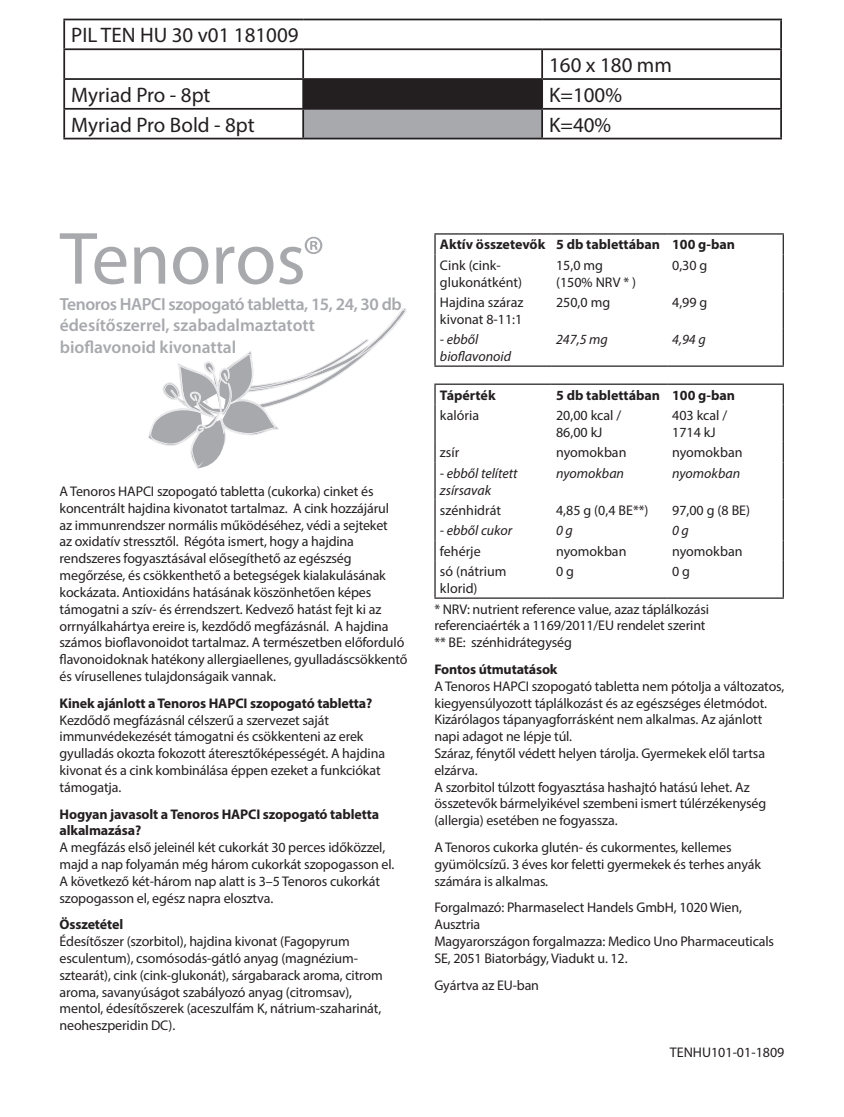
<style>
.page{position:relative;width:844px;height:1117px;background:#fff}
.page>*{position:absolute;margin:0;border:0;box-sizing:border-box;transform-origin:0 0}
.t1{font:52.5px "Myriad Pro";color:#a8a9ad}
.t2{font:21px "Myriad Pro";color:#231f20}
.t3{font:600 17.5px/21px "Myriad Pro";letter-spacing:-.005em;color:#a8a9ad}
.t4{font:14px/16.8px "Myriad Pro";letter-spacing:-.01em;color:#231f20}
.t5{font:700 14px/16.8px "Myriad Pro";letter-spacing:-.01em;color:#231f20}
.t6{font:italic 14px/16.8px "Myriad Pro";color:#231f20}
</style>
<div class="page">
<hr style="left:434px;top:233px;width:117px;height:1px;background:#231f20">
<svg style="left:434px;top:234px;width:1px;height:20px"></svg>
<hr style="left:551px;top:233px;width:116px;height:1px;background:#231f20">
<hr style="left:667px;top:233px;width:116px;height:1px;background:#231f20">
<svg style="left:782px;top:234px;width:1px;height:20px"></svg>
<hr style="left:434px;top:254px;width:1px;height:37px;background:#231f20">
<hr style="left:782px;top:254px;width:1px;height:37px;background:#231f20">
<hr style="left:434px;top:291px;width:1px;height:38px;background:#231f20">
<hr style="left:782px;top:291px;width:1px;height:38px;background:#231f20">
<hr style="left:434px;top:329px;width:1px;height:36px;background:#231f20">
<hr style="left:782px;top:329px;width:1px;height:36px;background:#231f20">
<hr style="left:434px;top:365px;width:117px;height:1px;background:#231f20">
<hr style="left:551px;top:365px;width:116px;height:1px;background:#231f20">
<hr style="left:667px;top:365px;width:116px;height:1px;background:#231f20">
<hr style="left:434px;top:383px;width:117px;height:2px;background:#231f20">
<svg style="left:434px;top:385px;width:1px;height:19px"></svg>
<hr style="left:551px;top:383px;width:116px;height:2px;background:#231f20">
<hr style="left:667px;top:383px;width:116px;height:2px;background:#231f20">
<svg style="left:782px;top:385px;width:1px;height:19px"></svg>
<hr style="left:434px;top:404px;width:1px;height:38px;background:#231f20">
<hr style="left:782px;top:404px;width:1px;height:38px;background:#231f20">
<svg style="left:434px;top:442px;width:1px;height:20px"></svg>
<svg style="left:782px;top:442px;width:1px;height:20px"></svg>
<hr style="left:434px;top:462px;width:1px;height:37px;background:#231f20">
<hr style="left:782px;top:462px;width:1px;height:37px;background:#231f20">
<svg style="left:434px;top:499px;width:1px;height:61px"></svg>
<svg style="left:782px;top:499px;width:1px;height:61px"></svg>
<hr style="left:434px;top:560px;width:1px;height:37px;background:#231f20">
<hr style="left:782px;top:560px;width:1px;height:37px;background:#231f20">
<hr style="left:434px;top:597px;width:117px;height:1px;background:#231f20">
<hr style="left:551px;top:597px;width:116px;height:1px;background:#231f20">
<hr style="left:667px;top:597px;width:116px;height:1px;background:#231f20">
<svg style="left:60px;top:233px;width:66px;height:51px"></svg>
<svg style="left:134px;top:247px;width:31px;height:36px"></svg>
<svg style="left:173px;top:247px;width:35px;height:37px"></svg>
<svg style="left:216px;top:247px;width:57px;height:37px"></svg>
<svg style="left:279px;top:247px;width:24px;height:37px"></svg>
<svg style="left:148px;top:308px;width:259px;height:161px"></svg>
<div style="left:303px;top:79px;width:239px;height:30px;background:#231f20"></div>
<div style="left:303px;top:109px;width:239px;height:29px;background:#a8a9ad"></div>
<hr style="left:63px;top:19px;width:240px;height:1px;background:#231f20">
<hr style="left:63px;top:20px;width:2px;height:28px;background:#231f20">
<hr style="left:303px;top:19px;width:239px;height:1px;background:#231f20">
<hr style="left:542px;top:19px;width:239px;height:1px;background:#231f20">
<hr style="left:63px;top:48px;width:240px;height:2px;background:#231f20">
<hr style="left:63px;top:50px;width:2px;height:28px;background:#231f20">
<hr style="left:303px;top:48px;width:239px;height:2px;background:#231f20">
<hr style="left:302px;top:50px;width:2px;height:28px;background:#231f20">
<hr style="left:542px;top:48px;width:239px;height:2px;background:#231f20">
<hr style="left:541px;top:50px;width:2px;height:28px;background:#231f20">
<hr style="left:63px;top:78px;width:240px;height:2px;background:#231f20">
<hr style="left:63px;top:80px;width:2px;height:28px;background:#231f20">
<hr style="left:303px;top:78px;width:239px;height:2px;background:#231f20">
<hr style="left:302px;top:80px;width:2px;height:28px;background:#231f20">
<hr style="left:542px;top:78px;width:239px;height:2px;background:#231f20">
<hr style="left:541px;top:80px;width:2px;height:28px;background:#231f20">
<hr style="left:63px;top:108px;width:240px;height:2px;background:#231f20">
<hr style="left:63px;top:110px;width:2px;height:28px;background:#231f20">
<hr style="left:303px;top:108px;width:239px;height:2px;background:#231f20">
<hr style="left:302px;top:110px;width:2px;height:28px;background:#231f20">
<hr style="left:542px;top:108px;width:239px;height:2px;background:#231f20">
<hr style="left:541px;top:110px;width:2px;height:28px;background:#231f20">
<svg style="left:780px;top:20px;width:1px;height:118px"></svg>
<hr style="left:63px;top:138px;width:240px;height:1px;background:#231f20">
<hr style="left:303px;top:138px;width:239px;height:1px;background:#231f20">
<hr style="left:542px;top:138px;width:239px;height:1px;background:#231f20">
<h2 class="t2" style="left:71px;top:22px;width:229px">PIL TEN HU 30 v01 181009</h2>
<h2 class="t2" style="left:549px;top:52px;width:124px">160 x 180 mm</h2>
<h2 class="t2" style="left:71px;top:82px;width:141px">Myriad Pro - 8pt</h2>
<h2 class="t2" style="left:549px;top:82px;width:74px">K=100%</h2>
<h2 class="t2" style="left:71px;top:112px;width:185px">Myriad Pro Bold - 8pt</h2>
<h2 class="t2" style="left:549px;top:112px;width:64px">K=40%</h2>
<h1 class="t1" style="left:302px;top:223px;width:23px">®</h1>
<p class="t3" style="left:60px;top:293px;width:343px">Tenoros HAPCI szopogató tabletta, 15, 24, 30 db édesítőszerrel, szabadalmaztatott bioflavonoid kivonattal</p>
<p class="t4" style="left:60px;top:482px;width:349px">A Tenoros HAPCI szopogató tabletta (cukorka) cinket és koncentrált hajdina kivonatot tartalmaz. A cink hozzájárul<br>az immunrendszer normális működéséhez, védi a sejteket<br>az oxidatív stressztől. Régóta ismert, hogy a hajdina rendszeres fogyasztásával elősegíthető az egészség megőrzése, és csökkenthető a betegségek kialakulásának kockázata. Antioxidáns hatásának köszönhetően képes támogatni a szív- és érrendszert. Kedvező hatást fejt ki az orrnyálkahártya ereire is, kezdődő megfázásnál. A hajdina számos bioflavonoidot tartalmaz. A természetben előforduló flavonoidoknak hatékony allergiaellenes, gyulladáscsökkentő és vírusellenes tulajdonságaik vannak.</p>
<p class="t5" style="left:60px;top:694px;width:314px">Kinek ajánlott a Tenoros HAPCI szopogató tabletta?</p>
<p class="t4" style="left:60px;top:711px;width:327px">Kezdődő megfázásnál célszerű a szervezet saját immunvédekezését támogatni és csökkenteni az erek gyulladás okozta fokozott áteresztőképességét. A hajdina kivonat és a cink kombinálása éppen ezeket a funkciókat támogatja.</p>
<p class="t5" style="left:60px;top:804px;width:321px">Hogyan javasolt a Tenoros HAPCI szopogató tabletta alkalmazása?</p>
<p class="t4" style="left:60px;top:838px;width:336px">A megfázás első jeleinél két cukorkát 30 perces időközzel, majd a nap folyamán még három cukorkát szopogasson el.<br>A következő két-három nap alatt is 3–5 Tenoros cukorkát szopogasson el, egész napra elosztva.</p>
<p class="t5" style="left:60px;top:915px;width:65px">Összetétel</p>
<p class="t4" style="left:60px;top:932px;width:324px">Édesítőszer (szorbitol), hajdina kivonat (Fagopyrum esculentum), csomósodás-gátló anyag (magnézium&shy;sztearát), cink (cink-glukonát), sárgabarack aroma, citrom aroma, savanyúságot szabályozó anyag (citromsav), mentol, édesítőszerek (aceszulfám K, nátrium-szaharinát, neoheszperidin DC).</p>
<p class="t5" style="left:440px;top:236px;width:296px">Aktív összetevők 5 db tablettában 100 g-ban</p>
<p class="t4" style="left:440px;top:256px;width:84px">Cink (cink&shy;glukonátként)</p>
<p class="t4" style="left:556px;top:256px;width:82px">15,0 mg (150% NRV * )</p>
<p class="t4" style="left:672px;top:256px;width:37px">0,30 g</p>
<p class="t4" style="left:440px;top:294px;width:85px">Hajdina száraz kivonat 8-11:1</p>
<p class="t4" style="left:556px;top:294px;width:56px">250,0 mg</p>
<p class="t4" style="left:672px;top:294px;width:37px">4,99 g</p>
<p class="t6" style="left:440px;top:331px;width:73px">- ebből bioflavonoid</p>
<p class="t6" style="left:556px;top:331px;width:53px">247,5 mg</p>
<p class="t6" style="left:672px;top:331px;width:35px">4,94 g</p>
<p class="t5" style="left:440px;top:386px;width:57px">Tápérték</p>
<p class="t5" style="left:556px;top:386px;width:180px">5 db tablettában 100 g-ban</p>
<p class="t4" style="left:440px;top:406px;width:41px">kalória</p>
<p class="t4" style="left:556px;top:406px;width:67px">20,00 kcal /<br>86,00 kJ</p>
<p class="t4" style="left:672px;top:406px;width:57px">403 kcal /<br>1714 kJ</p>
<p class="t4" style="left:440px;top:444px;width:21px">zsír</p>
<p class="t4" style="left:556px;top:444px;width:72px">nyomokban</p>
<p class="t4" style="left:672px;top:444px;width:72px">nyomokban</p>
<p class="t6" style="left:440px;top:464px;width:79px">- ebből telített zsírsavak</p>
<p class="t6" style="left:556px;top:464px;width:69px">nyomokban</p>
<p class="t6" style="left:672px;top:464px;width:69px">nyomokban</p>
<p class="t4" style="left:440px;top:501px;width:62px">szénhidrát</p>
<p class="t4" style="left:556px;top:501px;width:94px">4,85 g (0,4 BE**)</p>
<p class="t4" style="left:672px;top:501px;width:79px">97,00 g (8 BE)</p>
<p class="t6" style="left:440px;top:522px;width:74px">- ebből cukor</p>
<p class="t6" style="left:556px;top:522px;width:18px">0 g</p>
<p class="t6" style="left:672px;top:522px;width:18px">0 g</p>
<p class="t4" style="left:440px;top:542px;width:42px">fehérje</p>
<p class="t4" style="left:556px;top:542px;width:72px">nyomokban</p>
<p class="t4" style="left:672px;top:542px;width:72px">nyomokban</p>
<p class="t4" style="left:440px;top:563px;width:68px">só (nátrium klorid)</p>
<p class="t4" style="left:556px;top:563px;width:19px">0 g</p>
<p class="t4" style="left:672px;top:563px;width:19px">0 g</p>
<p class="t4" style="left:434px;top:600px;width:276px">* NRV: nutrient reference value, azaz táplálkozási referenciaérték a 1169/2011/EU rendelet szerint ** BE: szénhidrátegység</p>
<p class="t5" style="left:434px;top:660px;width:125px">Fontos útmutatások</p>
<p class="t4" style="left:434px;top:677px;width:351px">A Tenoros HAPCI szopogató tabletta nem pótolja a változatos, kiegyensúlyozott táplálkozást és az egészséges életmódot.<br>Kizárólagos tápanyagforrásként nem alkalmas. Az ajánlott napi adagot ne lépje túl.<br>Száraz, fénytől védett helyen tárolja. Gyermekek elől tartsa elzárva.<br>A szorbitol túlzott fogyasztása hashajtó hatású lehet. Az összetevők bármelyikével szembeni ismert túlérzékenység (allergia) esetében ne fogyassza.</p>
<p class="t4" style="left:434px;top:838px;width:328px">A Tenoros cukorka glutén- és cukormentes, kellemes gyümölcsízű. 3 éves kor feletti gyermekek és terhes anyák számára is alkalmas.</p>
<p class="t4" style="left:434px;top:898px;width:341px">Forgalmazó: Pharmaselect Handels GmbH, 1020 Wien, Ausztria<br>Magyarországon forgalmazza: Medico Uno Pharmaceuticals SE, 2051 Biatorbágy, Viadukt u. 12.</p>
<p class="t4" style="left:434px;top:975px;width:106px">Gyártva az EU-ban</p>
<p class="t4" style="left:669px;top:1043px;width:116px">TENHU101-01-1809</p>
</div>
